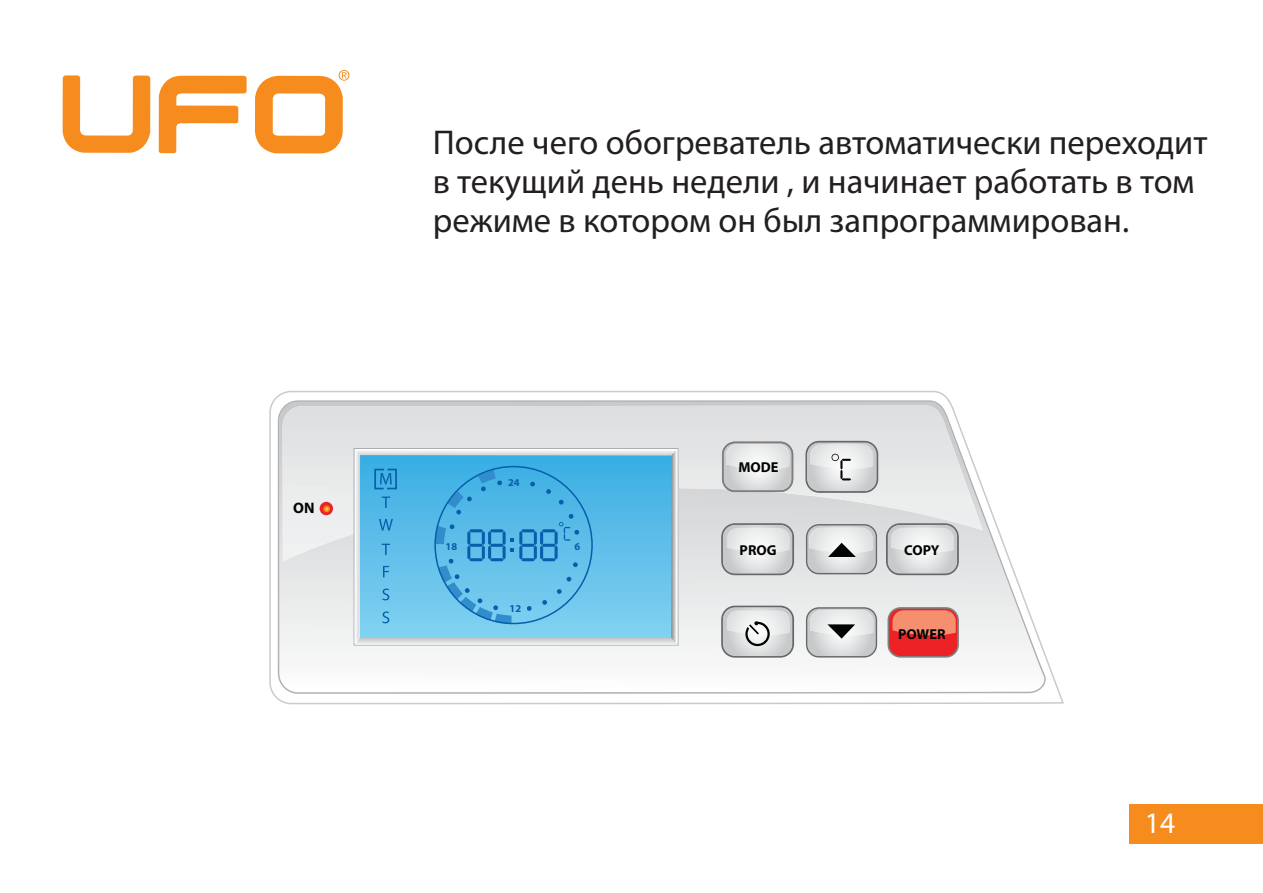
<style>
.page{position:relative;width:1263px;height:893px;background:#fff}
.page>*{position:absolute;margin:0;border:0;box-sizing:border-box;transform-origin:0 0}
.t1{font:34.5px/39px "Myriad Pro";color:#231f20}
.t2{font:29.7px "Myriad Pro";color:#fff}
.t3{font:700 15.15px "Myriad Pro";color:#020303}
.t4{font:700 14.4px "Myriad Pro";color:#020303}
.t5{font:700 10.5px "Myriad Pro";color:#075eaa}
</style>
<div class="page">
<svg style="left:62px;top:75px;width:88px;height:78px"></svg>
<svg style="left:159px;top:75px;width:88px;height:78px"></svg>
<svg style="left:255px;top:70px;width:94px;height:83px"></svg>
<svg style="left:269px;top:391px;width:795px;height:313px"></svg>
<svg style="left:278px;top:400px;width:768px;height:294px;fill:#f5f6f6"></svg>
<img style="left:283px;top:406px;width:700px;height:155px">
<svg style="left:721px;top:523px;width:73px;height:52px"></svg>
<svg style="left:887px;top:607px;width:72px;height:51px;background:#e56256"></svg>
<svg style="left:886px;top:523px;width:73px;height:52px"></svg>
<svg style="left:722px;top:442px;width:71px;height:50px"></svg>
<svg style="left:805px;top:441px;width:73px;height:52px;background:#cfd0d1"></svg>
<svg style="left:806px;top:607px;width:71px;height:51px;background:#c9cacb"></svg>
<svg style="left:806px;top:524px;width:71px;height:50px;background:#c8cacb"></svg>
<svg style="left:355px;top:449px;width:323px;height:196px;background:#66bde5"></svg>
<svg style="left:721px;top:606px;width:73px;height:52px"></svg>
<svg style="left:320px;top:502px;width:13px;height:13px"></svg>
<svg style="left:322px;top:504px;width:8px;height:9px"></svg>
<div style="left:1129px;top:804px;width:134px;height:39px;background:#f78c1e"></div>
<p class="t3" style="left:293px;top:499px;width:23px">ON</p>
<p class="t1" style="left:433px;top:123px;width:776px">После чего обогреватель автоматически переходит в текущий день недели , и начинает работать в том режиме в котором он был запрограммирован.</p>
<p class="t5" style="left:508px;top:476px;width:13px">24</p>
<p class="t5" style="left:446px;top:540px;width:13px">18</p>
<p class="t5" style="left:574px;top:540px;width:7px">6</p>
<p class="t5" style="left:510px;top:602px;width:13px">12</p>
<p class="t4" style="left:738px;top:459px;width:42px">MODE</p>
<p class="t4" style="left:740px;top:542px;width:38px">PROG</p>
<p class="t4" style="left:904px;top:542px;width:37px">COPY</p>
<p class="t4" style="left:898px;top:625px;width:49px">POWER</p>
<p class="t2" style="left:1145px;top:806px;width:32px">14</p>
</div>
